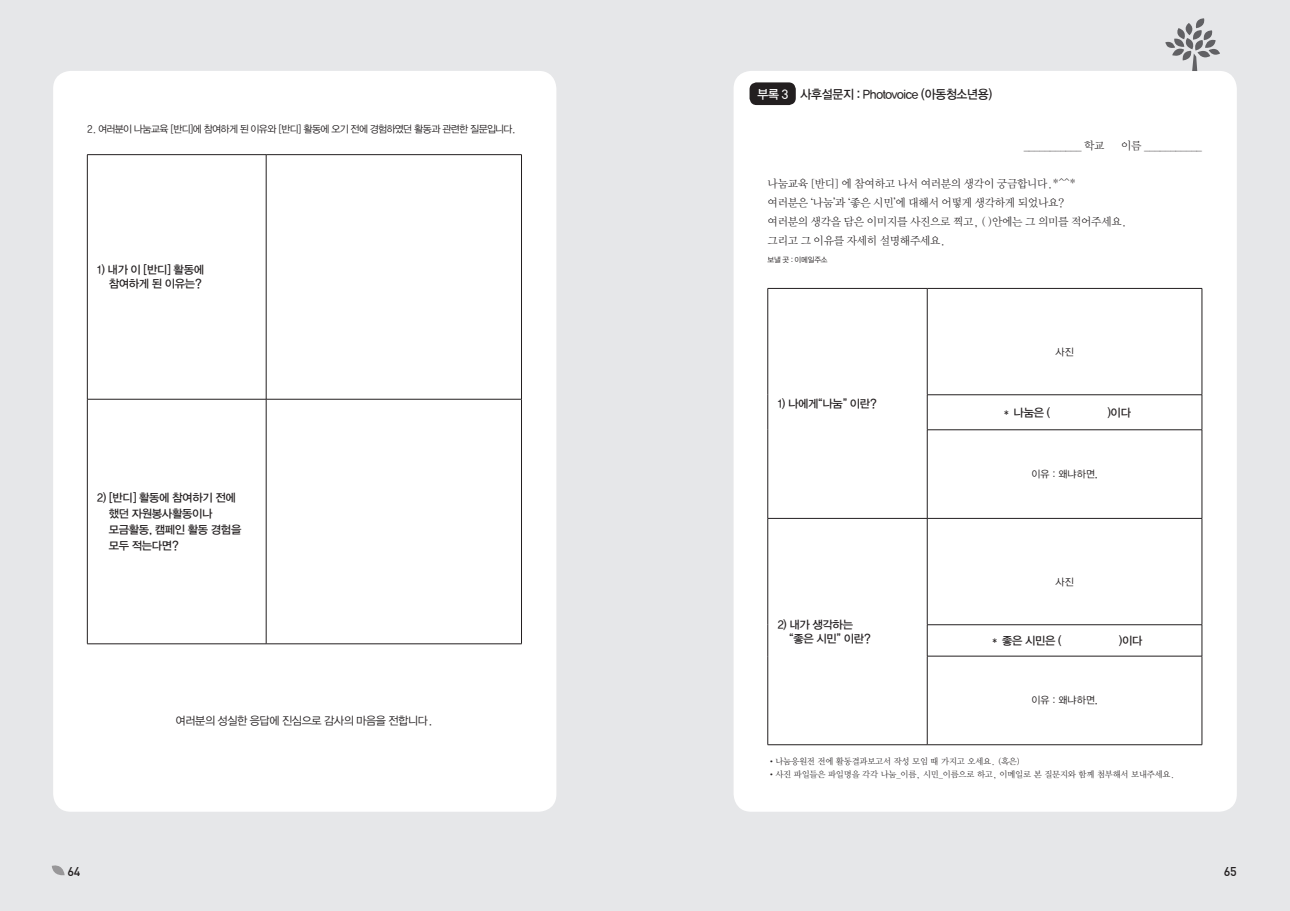
<style>
.page{position:relative;width:1290px;height:911px;background:#fff}
.page>*{position:absolute;margin:0;border:0;box-sizing:border-box;transform-origin:0 0}
.t1{font:12.5px "YDVYGO13";letter-spacing:-.025em;color:#231f20;scale:.95 1}
.t2{font:12.5px "Dinmed";color:#231f20}
.t3{font:12.5px "YDVYGO13";color:#fff;scale:.95 1}
.t4{font:11.25px/18.8px "YDVY Mj O125";letter-spacing:-.025em;color:#231f20}
.t5{font:11.25px/16.2px "YDVYGO13";letter-spacing:-.025em;color:#231f20}
.t6{font:11.25px "YDVYGO125";letter-spacing:-.03em;color:#231f20}
.t7{font:11.25px "YDVYGO13";letter-spacing:-.025em;color:#231f20;scale:.9 1}
.t8{font:10px "YDVYGO125";letter-spacing:-.06em;color:#231f20}
.t9{font:10px "YDVYGO12";letter-spacing:.02em;color:#231f20}
.t10{font:8.75px "YDVY Mj O125";letter-spacing:-.025em;color:#231f20}
.t11{font:7.5px "YDVYGO12";letter-spacing:-.025em;color:#231f20}
</style>
<div class="page">
<div style="left:0;top:0;width:645px;height:911px;background:#e6e7e9"></div>
<div style="left:53px;top:71px;width:503px;height:740px;background:#fff;border-radius:18px"></div>
<hr style="left:87px;top:154px;width:179px;height:1px;background:#231f20">
<hr style="left:87px;top:155px;width:1px;height:244px;background:#231f20">
<hr style="left:266px;top:154px;width:256px;height:1px;background:#231f20">
<hr style="left:266px;top:155px;width:1px;height:244px;background:#231f20">
<hr style="left:521px;top:155px;width:1px;height:244px;background:#231f20">
<hr style="left:87px;top:399px;width:179px;height:1px;background:#231f20">
<hr style="left:87px;top:399px;width:1px;height:244px;background:#231f20">
<hr style="left:266px;top:399px;width:256px;height:1px;background:#231f20">
<hr style="left:266px;top:399px;width:1px;height:244px;background:#231f20">
<hr style="left:521px;top:399px;width:1px;height:244px;background:#231f20">
<hr style="left:87px;top:643px;width:179px;height:1px;background:#231f20">
<hr style="left:266px;top:643px;width:256px;height:1px;background:#231f20">
<div style="left:645px;top:0;width:645px;height:911px;background:#e6e7e9"></div>
<div style="left:733px;top:71px;width:504px;height:740px;background:#fff;border-radius:18px"></div>
<svg style="left:1165px;top:18px;width:55px;height:53px"></svg>
<div style="left:749px;top:82px;width:47px;height:23px;background:#231f20;border-radius:7px"></div>
<hr style="left:767px;top:288px;width:160px;height:1px;background:#231f20">
<hr style="left:927px;top:288px;width:275px;height:1px;background:#231f20">
<hr style="left:927px;top:394px;width:275px;height:1px;background:#231f20">
<hr style="left:767px;top:518px;width:160px;height:1px;background:#231f20">
<hr style="left:927px;top:518px;width:275px;height:1px;background:#231f20">
<hr style="left:927px;top:624px;width:275px;height:1px;background:#231f20">
<hr style="left:767px;top:744px;width:160px;height:1px;background:#231f20">
<hr style="left:927px;top:744px;width:275px;height:1px;background:#231f20">
<hr style="left:767px;top:288px;width:1px;height:107px;background:#231f20">
<hr style="left:767px;top:395px;width:1px;height:35px;background:#231f20">
<hr style="left:767px;top:430px;width:1px;height:88px;background:#231f20">
<hr style="left:767px;top:518px;width:1px;height:106px;background:#231f20">
<hr style="left:767px;top:624px;width:1px;height:32px;background:#231f20">
<hr style="left:767px;top:656px;width:1px;height:88px;background:#231f20">
<hr style="left:927px;top:288px;width:1px;height:106px;background:#231f20">
<hr style="left:1202px;top:288px;width:1px;height:106px;background:#231f20">
<hr style="left:927px;top:395px;width:1px;height:34px;background:#231f20">
<hr style="left:1202px;top:395px;width:1px;height:34px;background:#231f20">
<hr style="left:927px;top:430px;width:1px;height:88px;background:#231f20">
<hr style="left:1202px;top:430px;width:1px;height:88px;background:#231f20">
<hr style="left:927px;top:518px;width:1px;height:106px;background:#231f20">
<hr style="left:1202px;top:518px;width:1px;height:106px;background:#231f20">
<hr style="left:927px;top:625px;width:1px;height:31px;background:#231f20">
<hr style="left:1202px;top:625px;width:1px;height:31px;background:#231f20">
<hr style="left:927px;top:656px;width:1px;height:88px;background:#231f20">
<hr style="left:1202px;top:656px;width:1px;height:88px;background:#231f20">
<hr style="left:927px;top:429px;width:275px;height:1px;background:#231f20">
<hr style="left:927px;top:656px;width:275px;height:1px;background:#231f20">
<svg style="left:52px;top:865px;width:13px;height:11px"></svg>
<p class="t8" style="left:87px;top:123px;width:431px">2. 여러분이 나눔교육 [반디]에 참여하게 된 이유와 [반디] 활동에 오기 전에 경험하였던 활동과 관련한 질문입니다.</p>
<p class="t5" style="left:97px;top:263px;width:108px;line-height:13.8px;text-align:right">1) 내가 이 [반디] 활동에 참여하게 된 이유는?</p>
<p class="t5" style="left:109px;top:489px;width:134px;text-indent:-11px">2) [반디] 활동에 참여하기 전에 했던 자원봉사활동이나 모금활동, 캠페인 활동 경험을 모두 적는다면?</p>
<p class="t6" style="left:176px;top:714px;width:259px">여러분의 성실한 응답에 진심으로 감사의 마음을 전합니다.</p>
<p class="t3" style="left:757px;top:87px;width:34px">부록 3</p>
<p class="t1" style="left:801px;top:87px;width:203px">사후설문지 : Photovoice (아동청소년용)</p>
<p class="t4" style="left:1024px;top:136px;width:82px">___________ 학교</p>
<p class="t4" style="left:1121px;top:136px;width:82px">이름 ___________</p>
<p class="t4" style="left:767px;top:175px;width:361px">나눔교육 [반디] 에 참여하고 나서 여러분의 생각이 궁금합니다.*^^*<br>여러분은 ‘나눔’과 ‘좋은 시민’에 대해서 어떻게 생각하게 되었나요?<br>여러분의 생각을 담은 이미지를 사진으로 찍고, ( )안에는 그 의미를 적어주세요. 그리고 그 이유를 자세히 설명해주세요.</p>
<p class="t11" style="left:767px;top:256px;width:62px">보낼 곳 : 이메일주소</p>
<p class="t5" style="left:778px;top:395px;width:101px">1) 나에게“나눔” 이란?</p>
<p class="t5" style="left:789px;top:618px;width:83px;line-height:13.8px;text-indent:-11px">2) 내가 생각하는 “좋은 시민” 이란?</p>
<p class="t9" style="left:1055px;top:346px;width:20px">사진</p>
<p class="t7" style="left:1001px;top:406px;width:55px">⁎ 나눔은 (</p>
<p class="t5" style="left:1107px;top:404px;width:25px">)이다</p>
<p class="t9" style="left:1031px;top:468px;width:68px">이유 : 왜냐하면,</p>
<p class="t9" style="left:1055px;top:576px;width:20px">사진</p>
<p class="t7" style="left:990px;top:634px;width:81px">⁎ 좋은 시민은 (</p>
<p class="t5" style="left:1119px;top:632px;width:25px">)이다</p>
<p class="t9" style="left:1031px;top:694px;width:68px">이유 : 왜냐하면,</p>
<p class="t10" style="left:767px;top:756px;width:254px">•나눔응원전 전에 활동결과보고서 작성 모임 때 가지고 오세요. (혹은)</p>
<p class="t10" style="left:767px;top:769px;width:409px">•사진 파일들은 파일명을 각각 나눔_이름, 시민_이름으로 하고, 이메일로 본 질문지와 함께 첨부해서 보내주세요.</p>
<p class="t2" style="left:67px;top:863px;width:15px">64</p>
<p class="t2" style="left:1224px;top:863px;width:15px">65</p>
</div>
